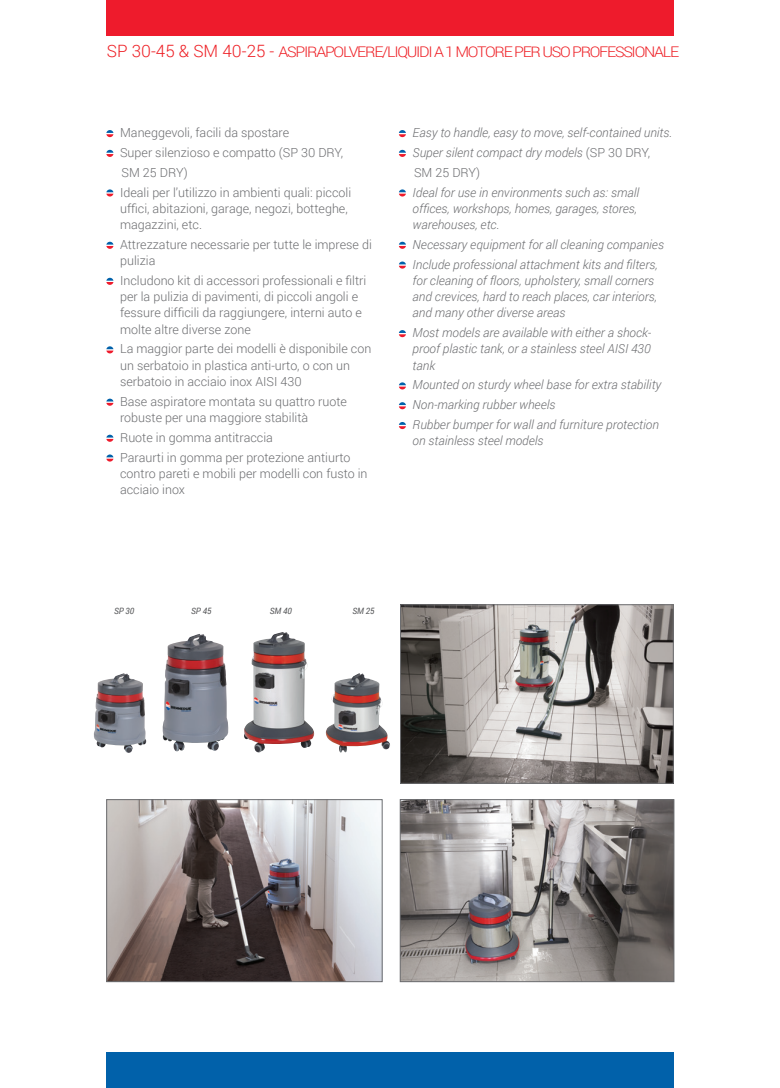
<style>
.page{position:relative;width:780px;height:1088px;background:#fff}
.page>*{position:absolute;margin:0;border:0;box-sizing:border-box;transform-origin:0 0}
.RIFERIMENTO_CAPITOLO{font:300 14.75px "Roboto";letter-spacing:-.08em;color:#ee1d23;scale:1.08 1}
.t1{font:300 12.5px/16.2px "Roboto";color:#6c6d70}
.t2{font:italic 300 12.5px/16.2px "Roboto";color:#6c6d70}
.t3{font:italic 8.75px "Roboto";letter-spacing:-.01em;color:#57585a;scale:.95 1}
.s1{font-size:17px}
.s2{font-style:normal}
</style>
<div class="page">
<div style="left:106px;top:0;width:567px;height:35px;background:#ee1b2c"></div>
<div style="left:106px;top:1052px;width:567px;height:36px;background:#0161aa"></div>
<svg style="left:106px;top:130px;width:7px;height:7px"></svg>
<svg style="left:106px;top:150px;width:7px;height:7px"></svg>
<svg style="left:106px;top:189px;width:7px;height:7px"></svg>
<svg style="left:106px;top:242px;width:7px;height:7px"></svg>
<svg style="left:106px;top:278px;width:7px;height:7px"></svg>
<svg style="left:106px;top:346px;width:7px;height:7px"></svg>
<svg style="left:106px;top:399px;width:7px;height:7px"></svg>
<svg style="left:106px;top:435px;width:7px;height:7px"></svg>
<svg style="left:106px;top:454px;width:7px;height:8px"></svg>
<svg style="left:399px;top:130px;width:7px;height:7px"></svg>
<svg style="left:399px;top:150px;width:7px;height:7px"></svg>
<svg style="left:399px;top:189px;width:7px;height:7px"></svg>
<svg style="left:399px;top:242px;width:7px;height:7px"></svg>
<svg style="left:399px;top:261px;width:7px;height:8px"></svg>
<svg style="left:399px;top:330px;width:7px;height:7px"></svg>
<svg style="left:399px;top:382px;width:7px;height:7px"></svg>
<svg style="left:399px;top:402px;width:7px;height:7px"></svg>
<svg style="left:399px;top:422px;width:7px;height:7px"></svg>
<img style="left:402px;top:801px;width:270px;height:179px">
<div style="left:400px;top:799px;width:274px;height:183px;border:1px solid #6c6d70"></div>
<img style="left:108px;top:801px;width:272px;height:179px">
<div style="left:106px;top:799px;width:276px;height:183px;border:1px solid #6c6d70"></div>
<img style="left:402px;top:606px;width:269px;height:175px">
<div style="left:400px;top:604px;width:273px;height:179px;border:1px solid #6c6d70"></div>
<img style="left:325px;top:673px;width:65px;height:79px">
<img style="left:244px;top:632px;width:70px;height:121px">
<img style="left:94px;top:673px;width:53px;height:80px">
<img style="left:162px;top:634px;width:66px;height:118px">
<p class="RIFERIMENTO_CAPITOLO" style="left:107px;top:41px;width:531px"><span class="s1">SP 30-45 &amp; SM 40-25 -</span> ASPIRAPOLVERE/LIQUIDI A 1 MOTORE PER USO PROFESSIONALE</p>
<p class="t1" style="left:120px;top:124px;width:170px">Maneggevoli, facili da spostare</p>
<p class="t1" style="left:120px;top:144px;width:224px">Super silenzioso e compatto (SP 30 DRY,</p>
<p class="t1" style="left:121px;top:164px;width:68px">SM 25 DRY)</p>
<p class="t1" style="left:120px;top:184px;width:232px">Ideali per l’utilizzo in ambienti quali: piccoli uffici, abitazioni, garage, negozi, botteghe, magazzini, etc.</p>
<p class="t1" style="left:120px;top:236px;width:253px">Attrezzature necessarie per tutte le imprese di pulizia</p>
<p class="t1" style="left:120px;top:272px;width:248px">Includono kit di accessori professionali e filtri per la pulizia di pavimenti, di piccoli angoli e fessure difficili da raggiungere, interni auto e molte altre diverse zone</p>
<p class="t1" style="left:120px;top:340px;width:253px">La maggior parte dei modelli è disponibile con un serbatoio in plastica anti-urto, o con un serbatoio in acciaio inox AISI 430</p>
<p class="t1" style="left:120px;top:393px;width:228px">Base aspiratore montata su quattro ruote robuste per una maggiore stabilità</p>
<p class="t1" style="left:120px;top:429px;width:154px">Ruote in gomma antitraccia</p>
<p class="t1" style="left:120px;top:449px;width:249px">Paraurti in gomma per protezione antiurto contro pareti e mobili per modelli con fusto in acciaio inox</p>
<p class="t2" style="left:412px;top:124px;width:261px">Easy to handle, easy to move, self-contained units.</p>
<p class="t2" style="left:412px;top:144px;width:239px">Super silent compact dry models <span class="s2">(SP 30 DRY,</span></p>
<p class="t1" style="left:414px;top:164px;width:68px">SM 25 DRY)</p>
<p class="t2" style="left:412px;top:184px;width:228px">Ideal for use in environments such as: small offices, workshops, homes, garages, stores, warehouses, etc.</p>
<p class="t2" style="left:412px;top:236px;width:253px">Necessary equipment for all cleaning companies</p>
<p class="t2" style="left:412px;top:256px;width:246px">Include professional attachment kits and filters, for cleaning of floors, upholstery, small corners and crevices, hard to reach places, car interiors, and many other diverse areas</p>
<p class="t2" style="left:412px;top:324px;width:240px;text-align:justify">Most models are available with either a shock&shy;proof plastic tank, or a stainless steel AISI 430 tank</p>
<p class="t2" style="left:412px;top:376px;width:250px">Mounted on sturdy wheel base for extra stability</p>
<p class="t2" style="left:412px;top:396px;width:144px">Non-marking rubber wheels</p>
<p class="t2" style="left:412px;top:416px;width:248px">Rubber bumper for wall and furniture protection on stainless steel models</p>
<p class="t3" style="left:114px;top:605px;width:23px">SP 30</p>
<p class="t3" style="left:191px;top:605px;width:23px">SP 45</p>
<p class="t3" style="left:270px;top:605px;width:25px">SM 40</p>
<p class="t3" style="left:352px;top:605px;width:25px">SM 25</p>
</div>
